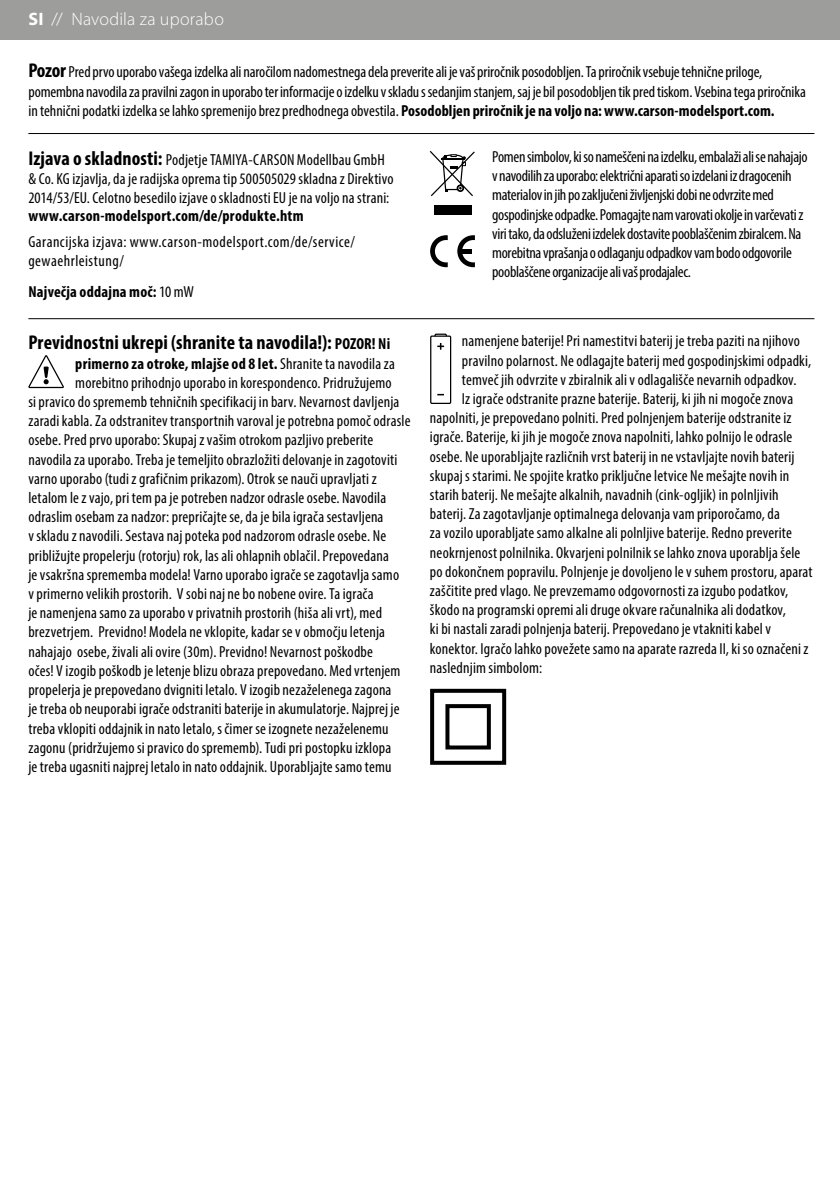
<style>
.page{position:relative;width:840px;height:1191px;background:#fff}
.page>*{position:absolute;margin:0;border:0;box-sizing:border-box;transform-origin:0 0}
.t1{font:700 condensed 20px "Myriad Pro";letter-spacing:.005em;color:#000}
.t2{font:300 18px "Myriad Pro";letter-spacing:.01em;color:#fff}
.t3{font:condensed 16px/19.2px "Myriad Pro";letter-spacing:.01em;color:#000}
.t4{font:condensed 16px/19.2px "Myriad Pro";letter-spacing:-.02em;color:#000}
.t5{font:700 condensed 16px "Myriad Pro";letter-spacing:.015em;color:#000}
.t6{font:condensed 16px/19.2px "Myriad Pro";letter-spacing:.03em;color:#000}
.s1{font-weight:700}
.s2{font-weight:700;font-size:20px}
.s3{font-weight:400}
.s4{font-size:16px}
</style>
<div class="page">
<div style="left:0;top:0;width:839px;height:40px;background:#9d9d9c"></div>
<hr style="left:28px;top:133px;width:786px;height:1px;background:#000">
<hr style="left:28px;top:318px;width:786px;height:1px;background:#000">
<div style="left:433px;top:206px;width:38px;height:9px;background:#000"></div>
<svg style="left:429px;top:151px;width:45px;height:45px"></svg>
<svg style="left:430px;top:235px;width:17px;height:32px"></svg>
<svg style="left:457px;top:235px;width:17px;height:32px"></svg>
<div style="left:460px;top:249px;width:11px;height:5px;background:#000"></div>
<svg style="left:28px;top:355px;width:36px;height:33px"></svg>
<div style="left:430px;top:689px;width:76px;height:76px;border:4px solid #000"></div>
<div style="left:445px;top:704px;width:45px;height:45px;border:4px solid #000"></div>
<div style="left:434px;top:333px;width:12px;height:7px;border:1px solid #000"></div>
<div style="left:430px;top:336px;width:20px;height:67px;background:#fff"></div>
<div style="left:430px;top:335px;width:21px;height:69px;border:1px solid #000"></div>
<svg style="left:437px;top:343px;width:6px;height:6px"></svg>
<p class="t2" style="left:28px;top:8px;width:197px"><span class="s1">SI</span> // Navodila za uporabo</p>
<p class="t3" style="left:28px;top:62px;width:778px"><span class="s2">Pozor</span> Pred prvo uporabo vašega izdelka ali naročilom nadomestnega dela preverite ali je vaš priročnik posodobljen. Ta priročnik vsebuje tehnične priloge, pomembna navodila za pravilni zagon in uporabo ter informacije o izdelku v skladu s sedanjim stanjem, saj je bil posodobljen tik pred tiskom. Vsebina tega priročnika in tehnični podatki izdelka se lahko spremenijo brez predhodnega obvestila. <span class="s1">Posodobljen priročnik je na voljo na: www.carson-modelsport.com.</span></p>
<p class="t3" style="left:28px;top:150px;width:366px"><span class="s2">Izjava o skladnosti:</span> Podjetje TAMIYA-CARSON Modellbau GmbH &amp; Co. KG izjavlja, da je radijska oprema tip 500505029 skladna z Direktivo<br>2014/53/EU. Celotno besedilo izjave o skladnosti EU je na voljo na strani:</p>
<p class="t5" style="left:28px;top:206px;width:277px">www.carson-modelsport.com/de/produkte.htm</p>
<p class="t6" style="left:28px;top:231px;width:328px">Garancijska izjava: www.carson-modelsport.com/de/service/ gewaehrleistung/</p>
<p class="t5" style="left:28px;top:281px;width:167px">Največja oddajna moč: <span class="s3">10 mW</span></p>
<p class="t4" style="left:492px;top:147px;width:317px">Pomen simbolov, ki so nameščeni na izdelku, embalaži ali se nahajajo v navodilih za uporabo: električni aparati so izdelani iz dragocenih materialov in jih po zaključeni življenjski dobi ne odvrzite med gospodinjske odpadke. Pomagajte nam varovati okolje in varčevati z viri tako, da odsluženi izdelek dostavite pooblaščenim zbiralcem. Na morebitna vprašanja o odlaganju odpadkov vam bodo odgovorile pooblaščene organizacije ali vaš prodajalec.</p>
<p class="t1" style="left:28px;top:330px;width:363px">Previdnostni ukrepi (shranite ta navodila!): <span class="s4">POZOR! Ni</span></p>
<p class="t5" style="left:75px;top:353px;width:321px">primerno za otroke, mlajše od 8 let. <span class="s3">Shranite ta navodila za</span></p>
<p class="t3" style="left:75px;top:373px;width:318px">morebitno prihodnjo uporabo in korespondenco. Pridružujemo</p>
<p class="t3" style="left:28px;top:392px;width:372px">si pravico do sprememb tehničnih specifikacij in barv. Nevarnost davljenja</p>
<p class="t3" style="left:28px;top:411px;width:383px">zaradi kabla. Za odstranitev transportnih varoval je potrebna pomoč odrasle</p>
<p class="t3" style="left:28px;top:430px;width:346px">osebe. Pred prvo uporabo: Skupaj z vašim otrokom pazljivo preberite</p>
<p class="t3" style="left:28px;top:449px;width:370px">navodila za uporabo. Treba je temeljito obrazložiti delovanje in zagotoviti</p>
<p class="t3" style="left:28px;top:469px;width:349px">varno uporabo (tudi z grafičnim prikazom). Otrok se nauči upravljati z</p>
<p class="t3" style="left:28px;top:488px;width:359px">letalom le z vajo, pri tem pa je potreben nadzor odrasle osebe. Navodila</p>
<p class="t3" style="left:28px;top:507px;width:356px">odraslim osebam za nadzor: prepričajte se, da je bila igrača sestavljena</p>
<p class="t3" style="left:28px;top:526px;width:359px">v skladu z navodili. Sestava naj poteka pod nadzorom odrasle osebe. Ne</p>
<p class="t3" style="left:28px;top:545px;width:362px">približujte propelerju (rotorju) rok, las ali ohlapnih oblačil. Prepovedana</p>
<p class="t3" style="left:28px;top:565px;width:372px">je vsakršna sprememba modela! Varno uporabo igrače se zagotavlja samo</p>
<p class="t3" style="left:28px;top:584px;width:346px">v primerno velikih prostorih. V sobi naj ne bo nobene ovire. Ta igrača</p>
<p class="t3" style="left:28px;top:603px;width:355px">je namenjena samo za uporabo v privatnih prostorih (hiša ali vrt), med</p>
<p class="t3" style="left:28px;top:622px;width:358px">brezvetrjem. Previdno! Modela ne vklopite, kadar se v območju letenja</p>
<p class="t3" style="left:28px;top:641px;width:346px">nahajajo osebe, živali ali ovire (30m). Previdno! Nevarnost poškodbe</p>
<p class="t3" style="left:28px;top:661px;width:373px">očes! V izogib poškodb je letenje blizu obraza prepovedano. Med vrtenjem</p>
<p class="t3" style="left:28px;top:680px;width:364px">propelerja je prepovedano dvigniti letalo. V izogib nezaželenega zagona</p>
<p class="t3" style="left:28px;top:699px;width:372px">je treba ob neuporabi igrače odstraniti baterije in akumulatorje. Najprej je</p>
<p class="t3" style="left:28px;top:718px;width:361px">treba vklopiti oddajnik in nato letalo, s čimer se izognete nezaželenemu</p>
<p class="t3" style="left:28px;top:737px;width:364px">zagonu (pridržujemo si pravico do sprememb). Tudi pri postopku izklopa</p>
<p class="t3" style="left:28px;top:757px;width:364px">je treba ugasniti najprej letalo in nato oddajnik. Uporabljajte samo temu</p>
<p class="t3" style="left:461px;top:331px;width:339px">namenjene baterije! Pri namestitvi baterij je treba paziti na njihovo</p>
<p class="t3" style="left:461px;top:350px;width:350px">pravilno polarnost. Ne odlagajte baterij med gospodinjskimi odpadki,</p>
<p class="t3" style="left:461px;top:370px;width:336px">temveč jih odvrzite v zbiralnik ali v odlagališče nevarnih odpadkov.</p>
<p class="t3" style="left:461px;top:389px;width:332px">Iz igrače odstranite prazne baterije. Baterij, ki jih ni mogoče znova</p>
<p class="t3" style="left:429px;top:408px;width:363px">napolniti, je prepovedano polniti. Pred polnjenjem baterije odstranite iz</p>
<p class="t3" style="left:429px;top:427px;width:364px">igrače. Baterije, ki jih je mogoče znova napolniti, lahko polnijo le odrasle</p>
<p class="t3" style="left:429px;top:446px;width:366px">osebe. Ne uporabljajte različnih vrst baterij in ne vstavljajte novih baterij</p>
<p class="t3" style="left:429px;top:466px;width:361px">skupaj s starimi. Ne spojite kratko priključne letvice Ne mešajte novih in</p>
<p class="t3" style="left:429px;top:485px;width:350px">starih baterij. Ne mešajte alkalnih, navadnih (cink-ogljik) in polnljivih</p>
<p class="t3" style="left:429px;top:504px;width:351px">baterij. Za zagotavljanje optimalnega delovanja vam priporočamo, da</p>
<p class="t3" style="left:429px;top:523px;width:363px">za vozilo uporabljate samo alkalne ali polnljive baterije. Redno preverite</p>
<p class="t3" style="left:429px;top:542px;width:372px">neokrnjenost polnilnika. Okvarjeni polnilnik se lahko znova uporablja šele</p>
<p class="t3" style="left:429px;top:562px;width:384px">po dokončnem popravilu. Polnjenje je dovoljeno le v suhem prostoru, aparat</p>
<p class="t3" style="left:429px;top:581px;width:359px">zaščitite pred vlago. Ne prevzemamo odgovornosti za izgubo podatkov,</p>
<p class="t3" style="left:429px;top:600px;width:357px">škodo na programski opremi ali druge okvare računalnika ali dodatkov,</p>
<p class="t3" style="left:429px;top:619px;width:342px">ki bi nastali zaradi polnjenja baterij. Prepovedano je vtakniti kabel v</p>
<p class="t3" style="left:429px;top:638px;width:380px">konektor. Igračo lahko povežete samo na aparate razreda II, ki so označeni z</p>
<p class="t3" style="left:429px;top:658px;width:114px">naslednjim simbolom:</p>
</div>
